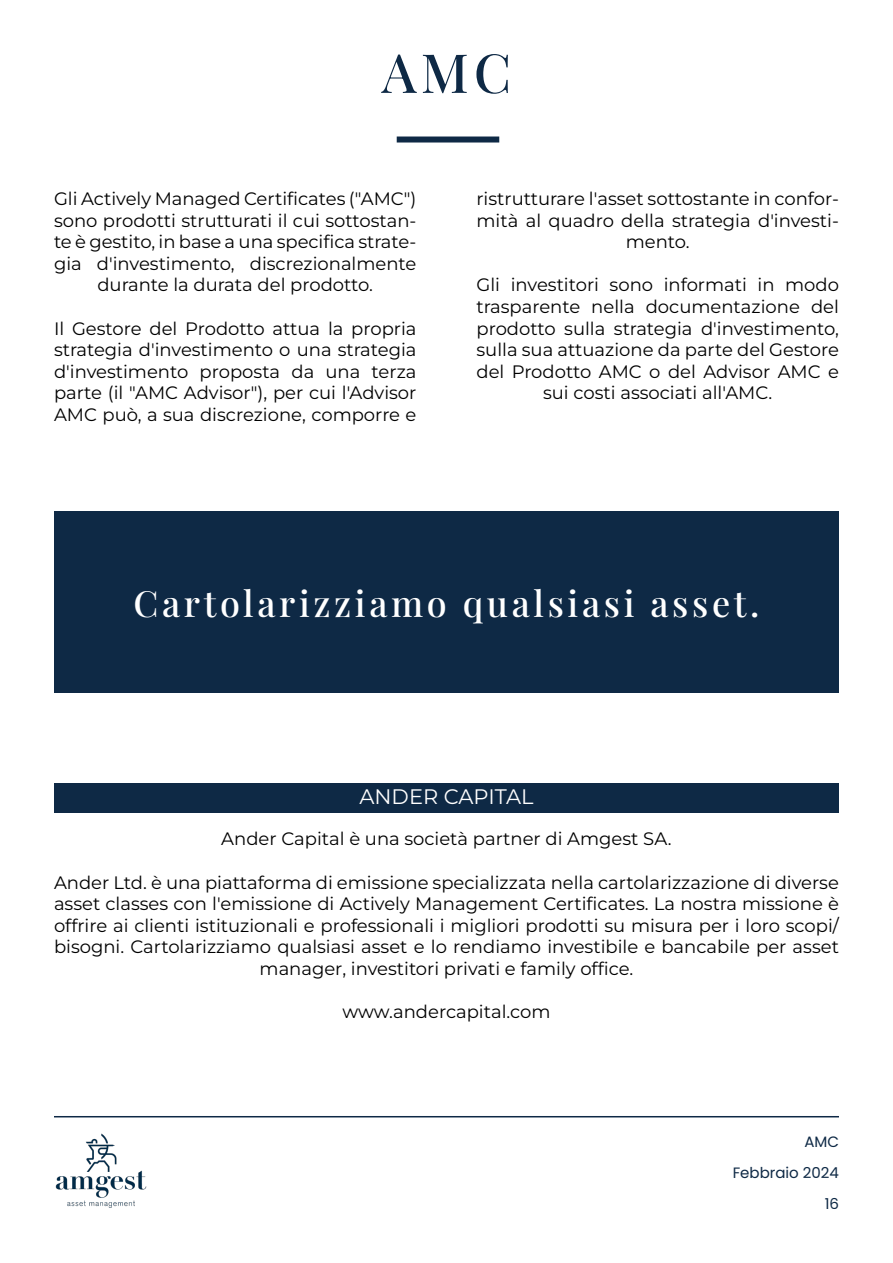
<style>
.page{position:relative;width:893px;height:1263px;background:#fff}
.page>*{position:absolute;margin:0;border:0;box-sizing:border-box;transform-origin:0 0}
.t1{font:500 54px "Playfair Display";color:#0e2945}
.t2{font:500 36px "Playfair Display";letter-spacing:.1em;color:#fff}
.t3{font:21px "Montserrat";color:#fff}
.t4{font:18px/21.6px "Montserrat";color:#000;text-align:center}
.t5{font:15px "Poppins";color:#0e2945}
</style>
<div class="page">
<img style="left:55px;top:1133px;width:92px;height:75px">
<hr style="left:54px;top:1116px;width:785px;height:1px;background:#0e2945">
<div style="left:397px;top:137px;width:102px;height:6px;background:#0e2945"></div>
<div style="left:54px;top:512px;width:785px;height:181px;background:#0e2945"></div>
<div style="left:54px;top:783px;width:785px;height:30px;background:#0e2945"></div>
<p class="t1" style="left:382px;top:30px;width:131px">AMC</p>
<p class="t4" style="left:54px;top:187px;width:364px">Gli Actively Managed Certificates ("AMC") sono prodotti strutturati il cui sottostan&shy;te è gestito, in base a una specifica strate&shy;gia d'investimento, discrezionalmente durante la durata del prodotto.</p>
<p class="t4" style="left:54px;top:317px;width:364px;text-align:justify">Il Gestore del Prodotto attua la propria strategia d'investimento o una strategia d'investimento proposta da una terza parte (il "AMC Advisor"), per cui l'Advisor AMC può, a sua discrezione, comporre e</p>
<p class="t4" style="left:476px;top:187px;width:364px">ristrutturare l'asset sottostante in confor&shy;mità al quadro della strategia d'investi&shy;mento.</p>
<p class="t4" style="left:476px;top:274px;width:364px">Gli investitori sono informati in modo trasparente nella documentazione del prodotto sulla strategia d'investimento, sulla sua attuazione da parte del Gestore del Prodotto AMC o del Advisor AMC e sui costi associati all'AMC.</p>
<p class="t2" style="left:134px;top:576px;width:627px">Cartolarizziamo qualsiasi asset.</p>
<p class="t3" style="left:359px;top:782px;width:175px">ANDER CAPITAL</p>
<p class="t4" style="left:221px;top:828px;width:452px">Ander Capital è una società partner di Amgest SA.</p>
<p class="t4" style="left:54px;top:871px;width:786px">Ander Ltd. è una piattaforma di emissione specializzata nella cartolarizzazione di diverse asset classes con l'emissione di Actively Management Certificates. La nostra missione è offrire ai clienti istituzionali e professionali i migliori prodotti su misura per i loro scopi/ bisogni. Cartolarizziamo qualsiasi asset e lo rendiamo investibile e bancabile per asset manager, investitori privati e family office.</p>
<p class="t4" style="left:342px;top:1000px;width:209px">www.andercapital.com</p>
<p class="t5" style="left:804px;top:1133px;width:36px">AMC</p>
<p class="t5" style="left:733px;top:1164px;width:108px">Febbraio 2024</p>
<p class="t5" style="left:825px;top:1195px;width:16px">16</p>
</div>
